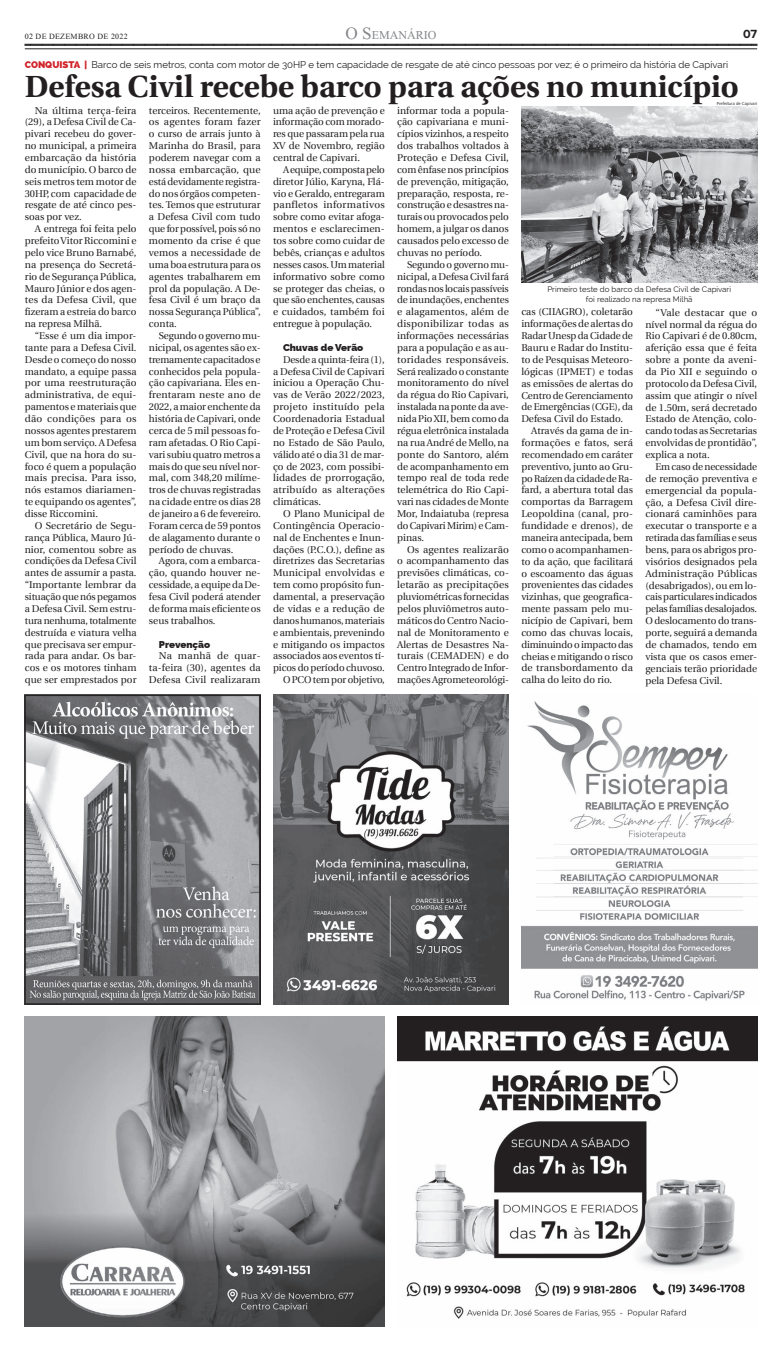
<style>
.page{position:relative;width:782px;height:1352px;background:#fff}
.page>*{position:absolute;margin:0;border:0;box-sizing:border-box;transform-origin:0 0}
.t1{font:700 30.62px "Utopia";color:#231f20}
.t2{font:14.53px "Shonar Bangla";color:#848689}
.t3{font:700 12.25px "Proxima Nova";color:#231f20}
.t4{font:9.89px/11.9px "Utopia";color:#231f20;text-align:justify}
.t5{font:100 9.89px "Raleway";color:#231f20}
.t6{font:9.62px "Raleway";color:#231f20}
.t7{font:9.62px "Shonar Bangla";letter-spacing:.03em;color:#231f20}
.t8{font:7.88px/9.5px "Raleway";color:#231f20;text-align:center}
.t9{font:4.38px "Humanist 531 BT Roman A";color:#231f20}
.s1{font-size:20.74px}
.s2{font-weight:800;color:#d1232a}
</style>
<div class="page">
<svg style="left:25px;top:43px;width:732px;height:3px;background:#6b6969"></svg>
<hr style="left:25px;top:49px;width:731px;height:1px;background:#231f20">
<img style="left:25px;top:1017px;width:360px;height:310px">
<img style="left:397px;top:1017px;width:360px;height:302px">
<img style="left:521px;top:701px;width:235px;height:300px">
<img style="left:273px;top:695px;width:235px;height:309px">
<img style="left:25px;top:695px;width:235px;height:309px">
<img style="left:521px;top:106px;width:235px;height:176px">
<p class="t7" style="left:25px;top:32px;width:104px">02 DE DEZEMBRO DE 2022</p>
<h2 class="t2" style="left:345px;top:26px;width:93px"><span class="s1">O S</span>EMANÁRIO</h2>
<p class="t3" style="left:742px;top:28px;width:16px">07</p>
<h1 class="t1" style="left:25px;top:74px;width:715px">Defesa Civil recebe barco para ações no município</h1>
<p class="t6" style="left:25px;top:59px;width:704px"><span class="s2">CONQUISTA |</span> Barco de seis metros, conta com motor de 30HP e tem capacidade de resgate de até cinco pessoas por vez; é o primeiro da história de Capivari</p>
<p class="t4" style="left:25px;top:104px;width:113px;text-indent:10px">Na última terça-feira (29), a Defesa Civil de Ca&shy;pivari recebeu do gover&shy;no municipal, a primeira embarcação da história do município. O barco de seis metros tem motor de 30HP, com capacidade de resgate de até cinco pes&shy;soas por vez.</p>
<p class="t4" style="left:25px;top:223px;width:113px;text-indent:10px">A entrega foi feita pelo prefeito Vitor Riccomini e pelo vice Bruno Barnabé, na presença do Secretá&shy;rio de Segurança Pública, Mauro Júnior e dos agen&shy;tes da Defesa Civil, que fizeram a estreia do barco na represa Milhã.</p>
<p class="t4" style="left:25px;top:330px;width:113px;text-indent:10px">“Esse é um dia impor&shy;tante para a Defesa Civil.<br>Desde o começo do nosso mandato, a equipe passa por uma reestruturação administrativa, de equi&shy;pamentos e materiais que dão condições para os nossos agentes prestarem um bom serviço. A Defesa Civil, que na hora do su&shy;foco é quem a população mais precisa. Para isso, nós estamos diariamen&shy;te equipando os agentes”, disse Riccomini.</p>
<p class="t4" style="left:25px;top:520px;width:113px;text-indent:10px">O Secretário de Segu&shy;rança Pública, Mauro Jú&shy;nior, comentou sobre as condições da Defesa Civil antes de assumir a pasta. “Importante lembrar da situação que nós pegamos a Defesa Civil. Sem estru&shy;tura nenhuma, totalmente destruída e viatura velha que precisava ser empur&shy;rada para andar. Os bar&shy;cos e os motores tinham que ser emprestados por</p>
<p class="t9" style="left:716px;top:102px;width:42px">Prefeitura de Capivari</p>
<p class="t4" style="left:273px;top:104px;width:113px">uma ação de prevenção e informação com morado&shy;res que passaram pela rua XV de Novembro, região central de Capivari.</p>
<p class="t4" style="left:273px;top:164px;width:113px;text-indent:10px">A equipe, composta pelo diretor Júlio, Karyna, Flá&shy;vio e Geraldo, entregaram panfletos informativos sobre como evitar afoga&shy;mentos e esclarecimen&shy;tos sobre como cuidar de bebês, crianças e adultos nesses casos. Um material informativo sobre como se proteger das cheias, o que são enchentes, causas e cuidados, também foi entregue à população.</p>
<p class="t5" style="left:283px;top:343px;width:82px">Chuvas de Verão</p>
<p class="t4" style="left:273px;top:353px;width:113px;text-indent:10px">Desde a quinta-feira (1), a Defesa Civil de Capivari iniciou a Operação Chu&shy;vas de Verão 2022/2023, projeto instituído pela Coordenadoria Estadual de Proteção e Defesa Civil no Estado de São Paulo, válido até o dia 31 de mar&shy;ço de 2023, com possibi&shy;lidades de prorrogação, atribuído as alterações climáticas.</p>
<p class="t4" style="left:273px;top:508px;width:113px;text-align:right">O Plano Municipal de<br>Contingência Operacio&shy;nal de Enchentes e Inun&shy;dações (P.C.O.), define as diretrizes das Secretarias<br>Municipal envolvidas e tem como propósito fun&shy;damental, a preservação de vidas e a redução de danos humanos, materiais e ambientais, prevenindo e mitigando os impactos associados aos eventos tí&shy;picos do período chuvoso.<br>O PCO tem por objetivo,</p>
<p class="t4" style="left:397px;top:104px;width:113px">informar toda a popula&shy;ção capivariana e muni&shy;cípios vizinhos, a respeito dos trabalhos voltados à Proteção e Defesa Civil, com ênfase nos princípios de prevenção, mitigação, preparação, resposta, re&shy;construção e desastres na&shy;turais ou provocados pelo homem, a julgar os danos causados pelo excesso de chuvas no período.</p>
<p class="t4" style="left:397px;top:259px;width:113px;text-indent:10px">Segundo o governo mu&shy;nicipal, a Defesa Civil fará rondas nos locais passíveis de inundações, enchentes e alagamentos, além de disponibilizar todas as informações necessárias para a população e as au&shy;toridades responsáveis.<br>Será realizado o constante monitoramento do nível da régua do Rio Capivari, instalada na ponte da ave&shy;nida Pio XII, bem como da régua eletrônica instalada na rua André de Mello, na ponte do Santoro, além de acompanhamento em tempo real de toda rede telemétrica do Rio Capi&shy;vari nas cidades de Monte Mor, Indaiatuba (represa do Capivari Mirim) e Cam&shy;pinas.</p>
<p class="t4" style="left:397px;top:543px;width:113px;text-indent:10px">Os agentes realizarão o acompanhamento das previsões climáticas, co&shy;letarão as precipitações pluviométricas fornecidas pelos pluviômetros auto&shy;máticos do Centro Nacio&shy;nal de Monitoramento e Alertas de Desastres Na&shy;turais (CEMADEN) e do Centro Integrado de Infor&shy;mações Agrometeorológi-</p>
<p class="t4" style="left:149px;top:104px;width:113px">terceiros. Recentemente, os agentes foram fazer o curso de arrais junto à Marinha do Brasil, para poderem navegar com a nossa embarcação, que está devidamente registra&shy;do nos órgãos competen&shy;tes. Temos que estruturar a Defesa Civil com tudo que for possível, pois só no momento da crise é que vemos a necessidade de uma boa estrutura para os agentes trabalharem em prol da população. A De&shy;fesa Civil é um braço da nossa Segurança Pública”, conta.</p>
<p class="t4" style="left:149px;top:330px;width:113px;text-indent:10px">Segundo o governo mu&shy;nicipal, os agentes são ex&shy;tremamente capacitados e conhecidos pela popula&shy;ção capivariana. Eles en&shy;frentaram neste ano de 2022, a maior enchente da história de Capivari, onde cerca de 5 mil pessoas fo&shy;ram afetadas. O Rio Capi&shy;vari subiu quatro metros a mais do que seu nível nor&shy;mal, com 348,20 milíme&shy;tros de chuvas registradas na cidade entre os dias 28 de janeiro a 6 de fevereiro.<br>Foram cerca de 59 pontos de alagamento durante o período de chuvas.</p>
<p class="t4" style="left:149px;top:555px;width:113px;text-indent:10px">Agora, com a embarca&shy;ção, quando houver ne&shy;cessidade, a equipe da De&shy;fesa Civil poderá atender de forma mais eficiente os seus trabalhos.</p>
<p class="t5" style="left:159px;top:639px;width:53px">Prevenção</p>
<p class="t4" style="left:149px;top:650px;width:113px;text-indent:10px">Na manhã de quar&shy;ta-feira (30), agentes da Defesa Civil realizaram</p>
<p class="t8" style="left:547px;top:285px;width:185px">Primeiro teste do barco da Defesa Civil de Capivari foi realizado na represa Milhã</p>
<p class="t4" style="left:521px;top:306px;width:113px">cas (CIIAGRO), coletarão informações de alertas do Radar Unesp da Cidade de Bauru e Radar do Institu&shy;to de Pesquisas Meteoro&shy;lógicas (IPMET) e todas as emissões de alertas do Centro de Gerenciamento de Emergências (CGE), da Defesa Civil do Estado.</p>
<p class="t4" style="left:521px;top:425px;width:113px;text-indent:10px">Através da gama de in&shy;formações e fatos, será recomendado em caráter preventivo, junto ao Gru&shy;po Raízen da cidade de Ra&shy;fard, a abertura total das comportas da Barragem Leopoldina (canal, pro&shy;fundidade e drenos), de maneira antecipada, bem como o acompanhamen&shy;to da ação, que facilitará o escoamento das águas provenientes das cidades vizinhas, que geografica&shy;mente passam pelo mu&shy;nicípio de Capivari, bem como das chuvas locais, diminuindo o impacto das cheias e mitigando o risco de transbordamento da calha do leito do rio.</p>
<p class="t4" style="left:645px;top:306px;width:113px;text-indent:10px">“Vale destacar que o nível normal da régua do Rio Capivari é de 0.80cm, aferição essa que é feita sobre a ponte da aveni&shy;da Pio XII e seguindo o protocolo da Defesa Civil, assim que atingir o nível de 1.50m, será decretado Estado de Atenção, colo&shy;cando todas as Secretarias envolvidas de prontidão”, explica a nota.</p>
<p class="t4" style="left:645px;top:461px;width:113px;text-indent:10px">Em caso de necessidade de remoção preventiva e emergencial da popula&shy;ção, a Defesa Civil dire&shy;cionará caminhões para executar o transporte e a retirada das famílias e seus bens, para os abrigos pro&shy;visórios designados pela Administração Públicas (desabrigados), ou em lo&shy;cais particulares indicados pelas famílias desalojados.<br>O deslocamento do trans&shy;porte, seguirá a demanda de chamados, tendo em vista que os casos emer&shy;genciais terão prioridade pela Defesa Civil.</p>
</div>
